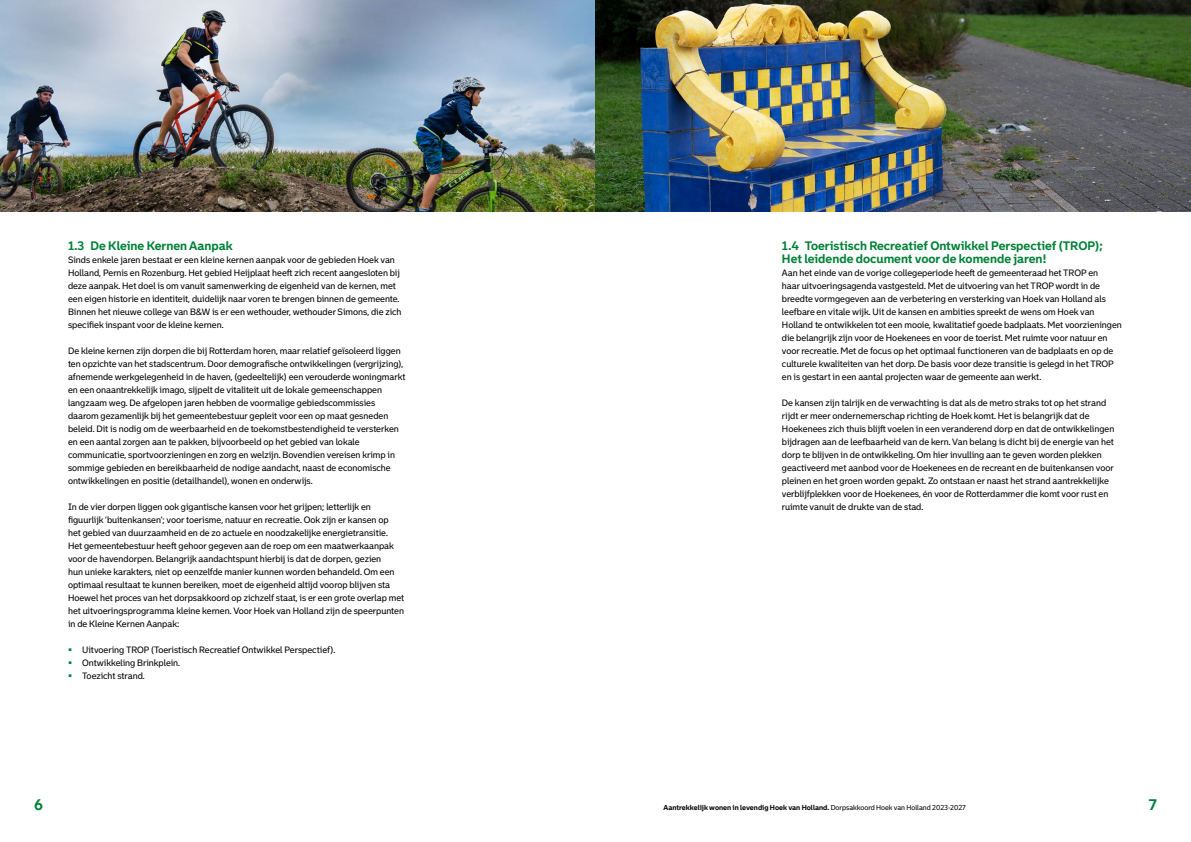
<style>
.page{position:relative;width:1191px;height:842px;background:#fff}
.page>*{position:absolute;margin:0;border:0;box-sizing:border-box;transform-origin:0 0}
.t1{font:700 15px "Bolder";color:#008137}
.Deelhoofdstuk_tekst{font:700 12px/13px "Bolder";color:#008137}
.Rotterdam_Platte_tek{font:9px/13px "Bolder";color:#000}
.Opsomming{font:9px "Bolder";color:#000}
.t2{font:700 7px "Bolder";color:#000}
.s1{color:#008137}
.s2{font-weight:400}
</style>
<div class="page">
<img style="left:0;top:0;width:595px;height:211px">
<img style="left:595px;top:0;width:596px;height:211px">
<p class="Deelhoofdstuk_tekst" style="left:68px;top:239px;width:166px">1.3 De Kleine Kernen Aanpak</p>
<p class="Rotterdam_Platte_tek" style="left:68px;top:253px;width:335px">Sinds enkele jaren bestaat er een kleine kernen aanpak voor de gebieden Hoek van Holland, Pernis en Rozenburg. Het gebied Heijplaat heeft zich recent aangesloten bij deze aanpak. Het doel is om vanuit samenwerking de eigenheid van de kernen, met een eigen historie en identiteit, duidelijk naar voren te brengen binnen de gemeente.<br>Binnen het nieuwe college van B&amp;W is er een wethouder, wethouder Simons, die zich specifiek inspant voor de kleine kernen.</p>
<p class="Rotterdam_Platte_tek" style="left:68px;top:344px;width:339px">De kleine kernen zijn dorpen die bij Rotterdam horen, maar relatief geïsoleerd liggen ten opzichte van het stadscentrum. Door demografische ontwikkelingen (vergrijzing), afnemende werkgelegenheid in de haven, (gedeeltelijk) een verouderde woningmarkt en een onaantrekkelijk imago, sijpelt de vitaliteit uit de lokale gemeenschappen langzaam weg. De afgelopen jaren hebben de voormalige gebiedscommissies daarom gezamenlijk bij het gemeentebestuur gepleit voor een op maat gesneden beleid. Dit is nodig om de weerbaarheid en de toekomstbestendigheid te versterken en een aantal zorgen aan te pakken, bijvoorbeeld op het gebied van lokale communicatie, sportvoorzieningen en zorg en welzijn. Bovendien vereisen krimp in sommige gebieden en bereikbaarheid de nodige aandacht, naast de economische ontwikkelingen en positie (detailhandel), wonen en onderwijs.</p>
<p class="Rotterdam_Platte_tek" style="left:68px;top:500px;width:338px">In de vier dorpen liggen ook gigantische kansen voor het grijpen; letterlijk en figuurlijk ‘buitenkansen’; voor toerisme, natuur en recreatie. Ook zijn er kansen op<br>het gebied van duurzaamheid en de zo actuele en noodzakelijke energietransitie.<br>Het gemeentebestuur heeft gehoor gegeven aan de roep om een maatwerkaanpak voor de havendorpen. Belangrijk aandachtspunt hierbij is dat de dorpen, gezien<br>hun unieke karakters, niet op eenzelfde manier kunnen worden behandeld. Om een optimaal resultaat te kunnen bereiken, moet de eigenheid altijd voorop blijven sta Hoewel het proces van het dorpsakkoord op zichzelf staat, is er een grote overlap met het uitvoeringsprogramma kleine kernen. Voor Hoek van Holland zijn de speerpunten in de Kleine Kernen Aanpak:</p>
<p class="Opsomming" style="left:68px;top:644px;width:269px"><span class="s1">▪</span> Uitvoering TROP (Toeristisch Recreatief Ontwikkel Perspectief).</p>
<p class="Opsomming" style="left:68px;top:657px;width:114px"><span class="s1">▪</span> Ontwikkeling Brinkplein.</p>
<p class="Opsomming" style="left:68px;top:670px;width:78px"><span class="s1">▪</span> Toezicht strand.</p>
<p class="Deelhoofdstuk_tekst" style="left:782px;top:239px;width:322px">1.4 Toeristisch Recreatief Ontwikkel Perspectief (TROP);<br>Het leidende document voor de komende jaren!</p>
<p class="Rotterdam_Platte_tek" style="left:782px;top:266px;width:341px">Aan het einde van de vorige collegeperiode heeft de gemeenteraad het TROP en<br>haar uitvoeringsagenda vastgesteld. Met de uitvoering van het TROP wordt in de breedte vormgegeven aan de verbetering en versterking van Hoek van Holland als leefbare en vitale wijk. Uit de kansen en ambities spreekt de wens om Hoek van Holland te ontwikkelen tot een mooie, kwalitatief goede badplaats. Met voorzieningen die belangrijk zijn voor de Hoekenees en voor de toerist. Met ruimte voor natuur en voor recreatie. Met de focus op het optimaal functioneren van de badplaats en op de culturele kwaliteiten van het dorp. De basis voor deze transitie is gelegd in het TROP en is gestart in een aantal projecten waar de gemeente aan werkt.</p>
<p class="Rotterdam_Platte_tek" style="left:782px;top:396px;width:334px">De kansen zijn talrijk en de verwachting is dat als de metro straks tot op het strand rijdt er meer ondernemerschap richting de Hoek komt. Het is belangrijk dat de Hoekenees zich thuis blijft voelen in een veranderend dorp en dat de ontwikkelingen bijdragen aan de leefbaarheid van de kern. Van belang is dicht bij de energie van het dorp te blijven in de ontwikkeling. Om hier invulling aan te geven worden plekken geactiveerd met aanbod voor de Hoekenees en de recreant en de buitenkansen voor pleinen en het groen worden gepakt. Zo ontstaan er naast het strand aantrekkelijke verblijfplekken voor de Hoekenees, én voor de Rotterdammer die komt voor rust en ruimte vanuit de drukte van de stad.</p>
<h1 class="t1" style="left:34px;top:796px;width:10px">6</h1>
<p class="t2" style="left:663px;top:803px;width:304px">Aantrekkelijk wonen in levendig Hoek van Holland. <span class="s2">Dorpsakkoord Hoek van Holland 2023-2027</span></p>
<h1 class="t1" style="left:1148px;top:796px;width:10px">7</h1>
</div>
